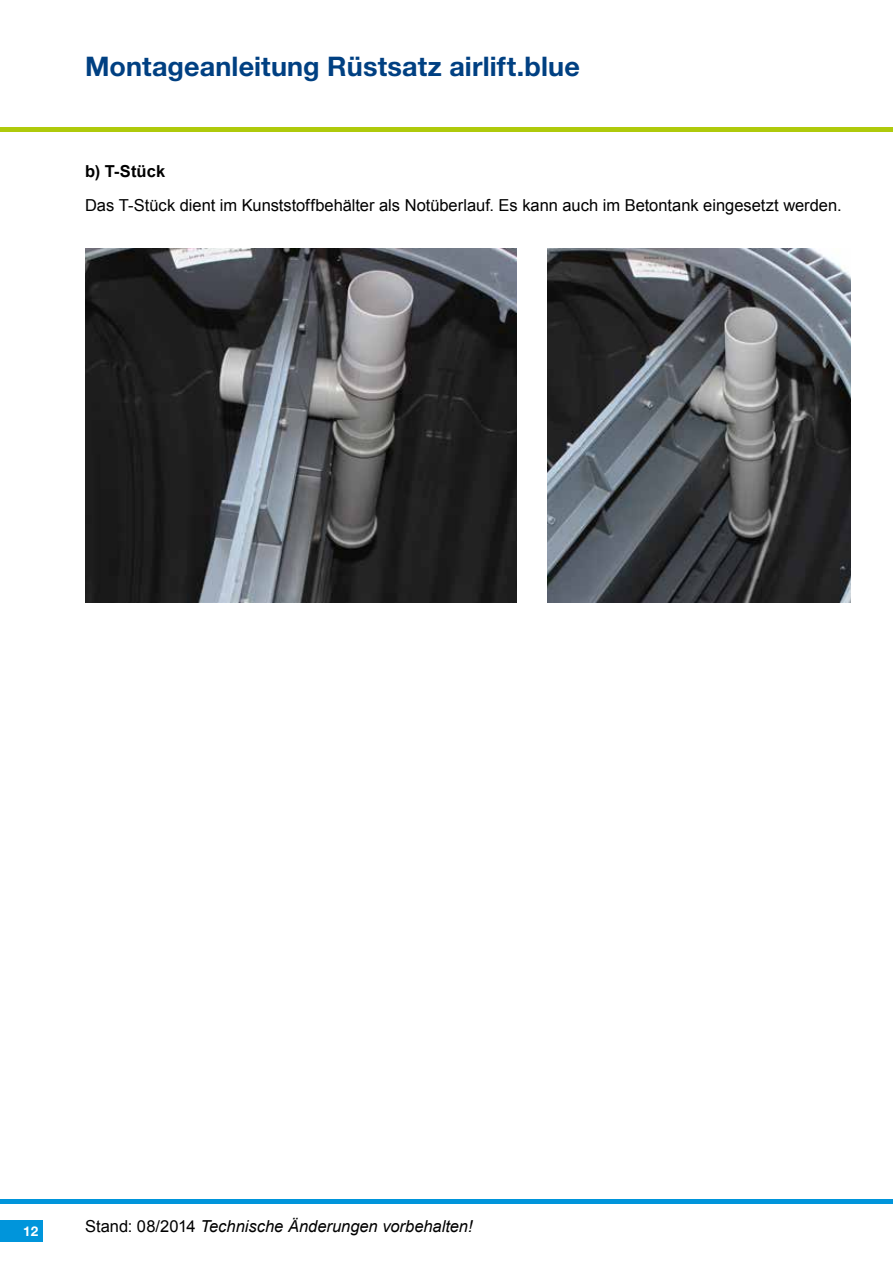
<style>
.page{position:relative;width:893px;height:1263px;background:#fff}
.page>*{position:absolute;margin:0;border:0;box-sizing:border-box;transform-origin:0 0}
.t1{font:700 27px "Helvetica Neue LT Pro";letter-spacing:.005em;color:#004082}
.t2{font:16.5px "Arial";letter-spacing:-.005em;color:#000}
.t3{font:italic 16.5px "Arial";color:#000}
.t4{font:700 16.5px "Arial";letter-spacing:.005em;color:#000}
.t5{font:700 13.5px "Helvetica Neue LT Pro";color:#fff}
.s1{font-style:normal}
</style>
<div class="page">
<img style="left:85px;top:249px;width:432px;height:354px">
<img style="left:547px;top:249px;width:303px;height:354px">
<div style="left:0;top:1220px;width:43px;height:22px;background:#0095db"></div>
<hr style="left:0;top:1199px;width:893px;height:4px;background:#0095db">
<hr style="left:0;top:128px;width:893px;height:4px;background:#afca0b">
<h1 class="t1" style="left:85px;top:49px;width:496px">Montageanleitung Rüstsatz airlift.blue</h1>
<p class="t4" style="left:85px;top:160px;width:82px">b) T-Stück</p>
<p class="t2" style="left:85px;top:194px;width:758px">Das T-Stück dient im Kunststoffbehälter als Notüberlauf. Es kann auch im Betontank eingesetzt werden.</p>
<p class="t5" style="left:23px;top:1222px;width:17px">12</p>
<p class="t3" style="left:85px;top:1216px;width:389px"><span class="s1">Stand: 08/2014</span> Technische Änderungen vorbehalten!</p>
</div>
